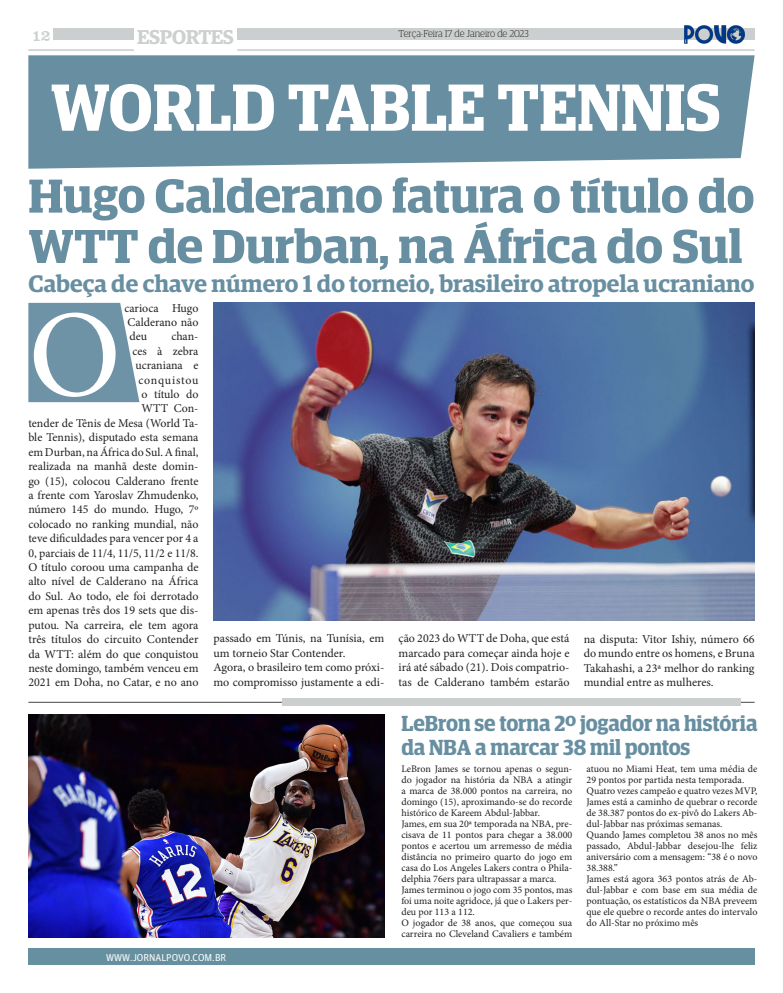
<style>
.page{position:relative;width:783px;height:993px;background:#fff}
.page>*{position:absolute;margin:0;border:0;box-sizing:border-box;transform-origin:0 0}
.t1{font:124px "Minion Pro";color:#fff}
.t2{font:600 66.6px "Guardian Egyptian Display";color:#fff}
.t3{font:600 47.5px/50.3px "Guardian Egyptian Display";color:#678fa1;scale:1.07 1}
.t4{font:600 23.9px "Guardian Egyptian";color:#678fa1}
.t5{font:600 21.8px/23.9px "Guardian Egyptian Display";color:#678fa1}
.t6{font:600 20px "Guardian Egyptian";letter-spacing:-.02em;color:#cdd0cf}
.t7{font:16px "Clarendon BT";color:#cccfcf}
.t8{font:12px/14.4px "Minion Pro";color:#231f20;text-align:justify}
.t9{font:10px/11px "Minion Pro";color:#231f20;text-align:justify}
.t10{font:300 10px "Guardian Egyptian Display";color:#231f20}
.t11{font:10px "Guardian Agate Sans G1 D Regular";color:#fff}
.s1{font-family:"Guardian Egyptian"}
</style>
<div class="page">
<div style="left:237px;top:28px;width:517px;height:12px;background:#cccfcf"></div>
<div style="left:53px;top:28px;width:81px;height:12px;background:#cccfcf"></div>
<hr style="left:28px;top:49px;width:106px;height:2px;background:#cccfcf">
<hr style="left:237px;top:49px;width:517px;height:2px;background:#cccfcf">
<div style="left:28px;top:947px;width:726px;height:17px;background:#668fa0"></div>
<svg style="left:28px;top:303px;width:111px;height:99px;background:#7b9cad"></svg>
<hr style="left:28px;top:701px;width:726px;height:1px;background:#231f20">
<div style="left:281px;top:698px;width:459px;height:7px;background:#cccfcf"></div>
<svg style="left:28px;top:55px;width:726px;height:114px;background:#7095a6"></svg>
<img style="left:213px;top:303px;width:541px;height:317px">
<img style="left:28px;top:714px;width:356px;height:223px">
<img style="left:684px;top:25px;width:61px;height:19px">
<h3 class="t7" style="left:31px;top:25px;width:21px">12</h3>
<p class="t10" style="left:398px;top:28px;width:131px">Terça-Feira 17 de Janeiro de 2023</p>
<h3 class="t6" style="left:137px;top:22px;width:98px">ESPORTES</h3>
<p class="t2" style="left:51px;top:71px;width:671px">WORLD TABLE TENNIS</p>
<p class="t3" style="left:28px;top:171px;width:680px">Hugo Calderano fatura o título do<br>WTT de Durban, na África do Sul</p>
<p class="t4" style="left:28px;top:265px;width:727px">Cabeça de chave número 1 do torneio, brasileiro atropela ucraniano</p>
<p class="t8" style="left:124px;top:300px;width:76px">carioca Hugo Calderano não deu</p>
<p class="t1" style="left:28px;top:272px;width:94px">O</p>
<p class="t8" style="left:28px;top:329px;width:172px;text-align:right">chan-<br>ces à zebra<br>ucraniana e<br>conquistou<br>o título do<br>WTT Con-<br>tender de Tênis de Mesa (World Ta&shy;ble Tennis), disputado esta semana em Durban, na África do Sul. A final, realizada na manhã deste domin&shy;go (15), colocou Calderano frente a frente com Yaroslav Zhmudenko, número 145 do mundo. Hugo, 7º colocado no ranking mundial, não teve dificuldades para vencer por 4 a<br>0, parciais de 11/4, 11/5, 11/2 e 11/8.</p>
<p class="t8" style="left:28px;top:560px;width:172px">O título coroou uma campanha de alto nível de Calderano na África do Sul. Ao todo, ele foi derrotado em apenas três dos 19 sets que dis&shy;putou. Na carreira, ele tem agora três títulos do circuito Contender da WTT: além do que conquistou neste domingo, também venceu em 2021 em Doha, no Catar, e no ano</p>
<p class="t8" style="left:213px;top:631px;width:172px">passado em Túnis, na Tunísia, em um torneio Star Contender.</p>
<p class="t8" style="left:213px;top:660px;width:172px">Agora, o brasileiro tem como próxi&shy;mo compromisso justamente a edi-</p>
<p class="t8" style="left:398px;top:631px;width:172px">ção 2023 do WTT de Doha, que está marcado para começar ainda hoje e irá até sábado (21). Dois compatrio&shy;tas de Calderano também estarão</p>
<p class="t8" style="left:583px;top:631px;width:172px">na disputa: Vitor Ishiy, número 66 do mundo entre os homens, e Bruna Takahashi, a 23ª melhor do ranking mundial entre as mulheres.</p>
<p class="t5" style="left:401px;top:711px;width:357px">LeBron se torna 2<span class="s1">º</span> jogador na história da NBA a marcar 38 mil pontos</p>
<p class="t9" style="left:401px;top:763px;width:172px">LeBron James se tornou apenas o segun&shy;do jogador na história da NBA a atingir a marca de 38.000 pontos na carreira, no domingo (15), aproximando-se do recorde histórico de Kareem Abdul-Jabbar.</p>
<p class="t9" style="left:401px;top:818px;width:172px">James, em sua 20ª temporada na NBA, pre&shy;cisava de 11 pontos para chegar a 38.000 pontos e acertou um arremesso de média distância no primeiro quarto do jogo em casa do Los Angeles Lakers contra o Phila&shy;delphia 76ers para ultrapassar a marca.</p>
<p class="t9" style="left:401px;top:884px;width:172px">James terminou o jogo com 35 pontos, mas foi uma noite agridoce, já que o Lakers per&shy;deu por 113 a 112.</p>
<p class="t9" style="left:401px;top:917px;width:172px">O jogador de 38 anos, que começou sua carreira no Cleveland Cavaliers e também</p>
<p class="t9" style="left:586px;top:763px;width:172px">atuou no Miami Heat, tem uma média de<br>29 pontos por partida nesta temporada.</p>
<p class="t9" style="left:586px;top:785px;width:172px">Quatro vezes campeão e quatro vezes MVP, James está a caminho de quebrar o recorde de 38.387 pontos do ex-pivô do Lakers Ab&shy;dul-Jabbar nas próximas semanas.</p>
<p class="t9" style="left:586px;top:829px;width:172px">Quando James completou 38 anos no mês passado, Abdul-Jabbar desejou-lhe feliz aniversário com a mensagem: “38 é o novo 38.388.”</p>
<p class="t9" style="left:586px;top:873px;width:172px">James está agora 363 pontos atrás de Ab&shy;dul-Jabbar e com base em sua média de pontuação, os estatísticos da NBA preveem que ele quebre o recorde antes do intervalo do All-Star no próximo mês</p>
<p class="t11" style="left:106px;top:949px;width:122px">WWW.JORNALPOVO.COM.BR</p>
</div>
